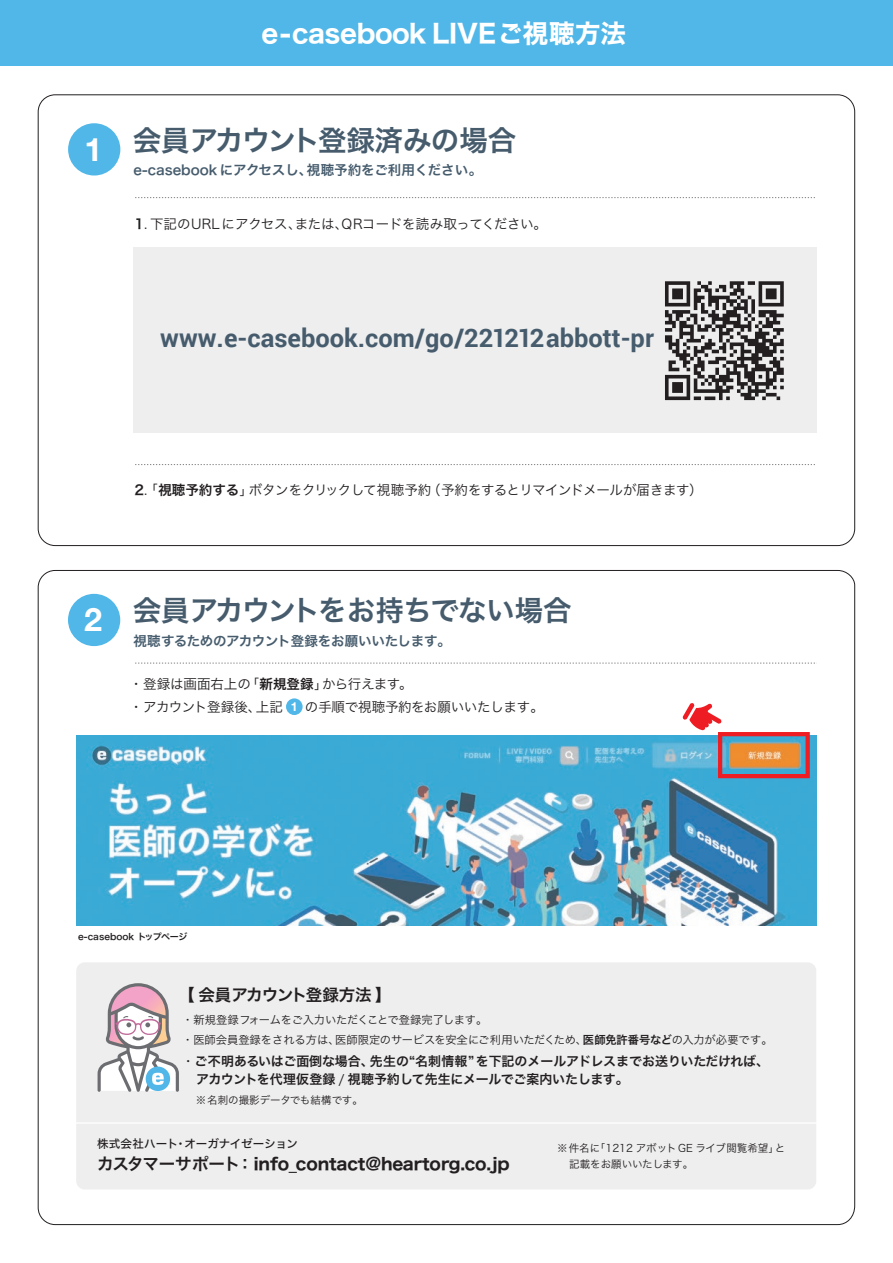
<style>
.page{position:relative;width:893px;height:1263px;background:#fff}
.page>*{position:absolute;margin:0;border:0;box-sizing:border-box;transform-origin:0 0}
.t1{font:700 32.4px "Helvetica Neue LT Std";color:#fff}
.t2{font:28.5px "Hiragino Sans W6";letter-spacing:-.02em;color:#465c6d}
.t3{font:700 25.5px "Roboto";color:#465c6d}
.t4{font:25.5px "Hiragino Sans W7";color:#fff}
.t5{font:16.5px "Hiragino Sans W7";letter-spacing:-.02em;color:#231f20}
.t6{font:16.5px "Hiragino Sans W6";letter-spacing:-.04em;color:#231f20}
.t7{font:13.5px/23.2px "Hiragino Sans W3";letter-spacing:-.02em;color:#231f20}
.t8{font:13.5px "Hiragino Sans W6";color:#465c6d}
.t9{font:13.5px "Hiragino Sans W6";letter-spacing:-.02em;color:#465c6d}
.t10{font:12.9px/18px "Hiragino Sans W6";color:#231f20}
.t11{font:700 12.45px "Helvetica Neue LT Std";color:#fff}
.t12{font:11.55px "Hiragino Sans W5";color:#231f20}
.t13{font:11.25px/19.5px "Hiragino Sans W3";color:#231f20}
.t14{font:10.5px/15.8px "Hiragino Sans W3";color:#231f20}
.t15{font:9px "Hiragino Sans W6";color:#231f20}
.s1{font-family:"Hiragino Sans W6"}
.s2{font-family:"Hiragino Sans W3"}
</style>
<div class="page">
<div style="left:134px;top:247px;width:683px;height:186px;background:#eeeeef"></div>
<div style="left:0;top:0;width:893px;height:65px;background:#50b7e8"></div>
<div style="left:68px;top:123px;width:52px;height:53px;background:#50b7e8;border-radius:50%"></div>
<svg style="left:135px;top:464px;width:680px;height:1px"></svg>
<svg style="left:135px;top:197px;width:680px;height:1px"></svg>
<svg style="left:665px;top:281px;width:119px;height:119px"></svg>
<svg style="left:38px;top:570px;width:817px;height:655px"></svg>
<div style="left:68px;top:594px;width:52px;height:52px;background:#50b7e8;border-radius:50%"></div>
<svg style="left:682px;top:703px;width:128px;height:75px"></svg>
<svg style="left:135px;top:663px;width:682px;height:1px"></svg>
<div style="left:286px;top:698px;width:17px;height:17px;background:#50b7e8;border-radius:50%"></div>
<div style="left:76px;top:962px;width:740px;height:227px;background:#eeeeef;border-radius:9px"></div>
<svg style="left:98px;top:983px;width:81px;height:109px"></svg>
<hr style="left:71px;top:1122px;width:751px;height:2px;background:#fff">
<h1 class="t1" style="left:84px;top:129px;width:20px">1</h1>
<h3 class="t4" style="left:262px;top:14px;width:366px">e-casebook LIVEご視聴方法</h3>
<h2 class="t2" style="left:133px;top:114px;width:385px">会員アカウント登録済みの場合</h2>
<p class="t8" style="left:134px;top:158px;width:350px">e-casebookにアクセスし、視聴予約をご利用ください。</p>
<p class="t7" style="left:135px;top:211px;width:414px"><span class="s1">1</span>. 下記のURLにアクセス、または、QRコードを読み取ってください。</p>
<h3 class="t3" style="left:160px;top:320px;width:495px">www.e-casebook.com/go/221212abbott-pr</h3>
<p class="t7" style="left:135px;top:477px;width:570px"><span class="s1">2</span>.「<span class="s1">視聴予約する</span>」ボタンをクリックして視聴予約（予約をするとリマインドメールが届きます）</p>
<h1 class="t1" style="left:84px;top:600px;width:20px">2</h1>
<h2 class="t2" style="left:133px;top:585px;width:440px">会員アカウントをお持ちでない場合</h2>
<p class="t9" style="left:134px;top:628px;width:319px">視聴するためのアカウント登録をお願いいたします。</p>
<p class="t7" style="left:130px;top:671px;width:416px">・登録は画面右上の「<span class="s1">新規登録</span>」から行えます。<br>・アカウント登録後、上記　 の手順で視聴予約をお願いいたします。</p>
<p class="t11" style="left:291px;top:699px;width:8px">1</p>
<p class="t15" style="left:78px;top:929px;width:111px">e-casebook トップページ</p>
<p class="t6" style="left:179px;top:979px;width:214px">【会員アカウント登録方法】</p>
<p class="t13" style="left:182px;top:1009px;width:592px">・新規登録フォームをご入力いただくことで登録完了します。<br>・医師会員登録をされる方は、医師限定のサービスを安全にご利用いただくため、<span class="s1">医師免許番号など</span>の入力が必要です。</p>
<p class="t10" style="left:196px;top:1052px;width:575px;text-indent:-14px"><span class="s2">・</span>ご不明あるいはご面倒な場合、先生の“名刺情報”を下記のメールアドレスまでお送りいただければ、アカウントを代理仮登録 <span class="s2">/</span> 視聴予約して先生にメールでご案内いたします。</p>
<p class="t14" style="left:196px;top:1091px;width:169px">※名刺の撮影データでも結構です。</p>
<p class="t12" style="left:97px;top:1133px;width:202px">株式会社ハート・オーガナイゼーション</p>
<p class="t5" style="left:97px;top:1150px;width:414px"><span class="s1">カスタマーサポート：</span>info_contact@heartorg.co.jp</p>
<p class="t14" style="left:569px;top:1139px;width:217px;text-indent:-12px">※件名に「1212 アボットGE ライブ閲覧希望」と記載をお願いいたします。</p>
</div>
